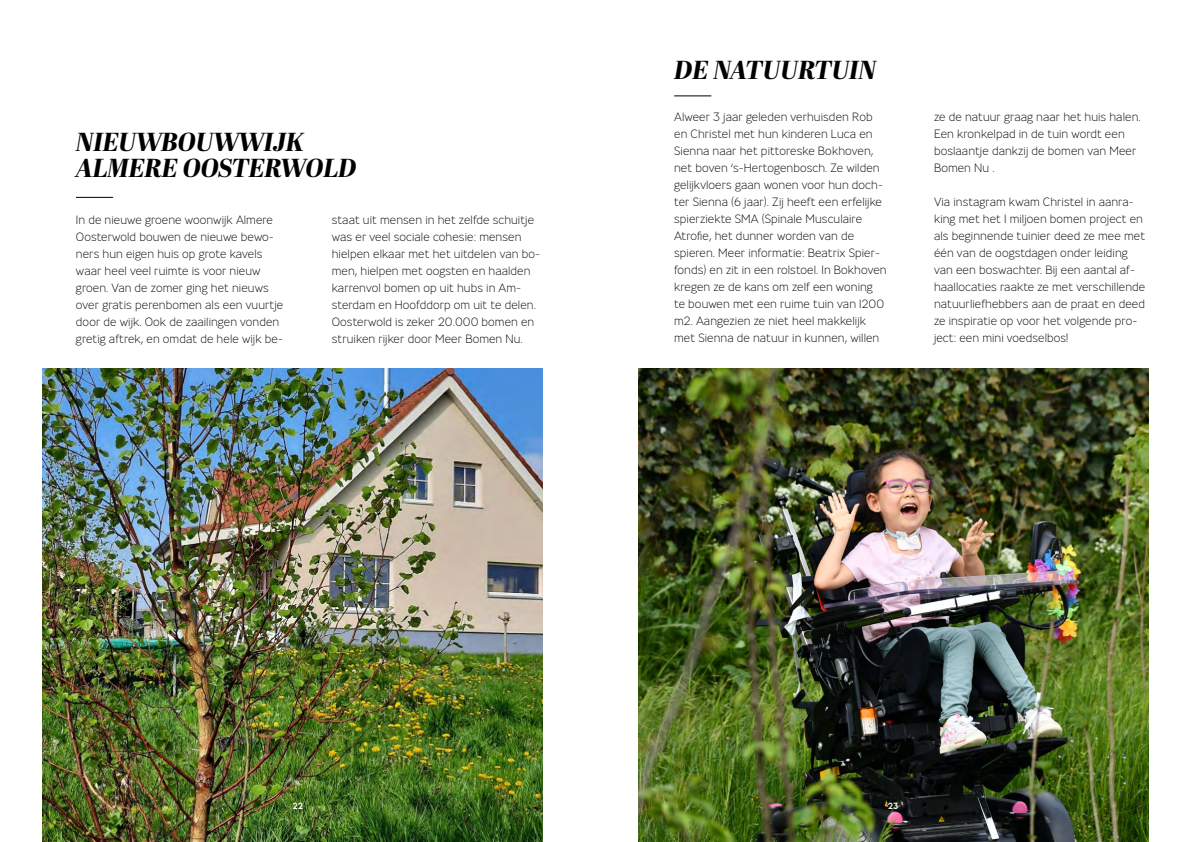
<style>
.page{position:relative;width:1191px;height:842px;background:#fff}
.page>*{position:absolute;margin:0;border:0;box-sizing:border-box;transform-origin:0 0}
.t1{font:italic 800 26px/26px "Abril Display";color:#000}
.t2{font:200 12px/17px "Ministry";color:#000}
.t3{font:500 9px "Ministry";color:#fff}
</style>
<div class="page">
<img style="left:43px;top:369px;width:499px;height:473px">
<hr style="left:76px;top:197px;width:37px;height:1px;background:#000">
<img style="left:638px;top:369px;width:510px;height:473px">
<hr style="left:674px;top:95px;width:37px;height:1px;background:#000">
<h1 class="t1" style="left:76px;top:130px;width:282px">NIEUWBOUWWIJK<br>ALMERE OOSTERWOLD</h1>
<p class="t2" style="left:76px;top:211px;width:209px">In de nieuwe groene woonwijk Almere Oosterwold bouwen de nieuwe bewo&shy;ners hun eigen huis op grote kavels waar heel veel ruimte is voor nieuw groen. Van de zomer ging het nieuws over gratis perenbomen als een vuurtje door de wijk. Ook de zaailingen vonden gretig aftrek, en omdat de hele wijk be-</p>
<p class="t2" style="left:332px;top:211px;width:210px">staat uit mensen in het zelfde schuitje was er veel sociale cohesie: mensen hielpen elkaar met het uitdelen van bo&shy;men, hielpen met oogsten en haalden karrenvol bomen op uit hubs in Am&shy;sterdam en Hoofddorp om uit te delen.<br>Oosterwold is zeker 20.000 bomen en struiken rijker door Meer Bomen Nu.</p>
<h1 class="t1" style="left:674px;top:58px;width:203px">DE NATUURTUIN</h1>
<p class="t2" style="left:674px;top:108px;width:214px">Alweer 3 jaar geleden verhuisden Rob en Christel met hun kinderen Luca en Sienna naar het pittoreske Bokhoven, net boven ‘s-Hertogenbosch. Ze wilden gelijkvloers gaan wonen voor hun doch&shy;ter Sienna (6 jaar). Zij heeft een erfelijke spierziekte SMA (Spinale Musculaire Atrofie, het dunner worden van de spieren. Meer informatie: Beatrix Spier&shy;fonds) en zit in een rolstoel. In Bokhoven kregen ze de kans om zelf een woning te bouwen met een ruime tuin van 1200 m2. Aangezien ze niet heel makkelijk met Sienna de natuur in kunnen, willen</p>
<p class="t2" style="left:934px;top:108px;width:208px">ze de natuur graag naar het huis halen.<br>Een kronkelpad in de tuin wordt een boslaantje dankzij de bomen van Meer<br>Bomen Nu .</p>
<p class="t2" style="left:934px;top:193px;width:213px">Via instagram kwam Christel in aanra&shy;king met het 1 miljoen bomen project en als beginnende tuinier deed ze mee met één van de oogstdagen onder leiding van een boswachter. Bij een aantal af&shy;haallocaties raakte ze met verschillende natuurliefhebbers aan de praat en deed ze inspiratie op voor het volgende pro&shy;ject: een mini voedselbos!</p>
<p class="t3" style="left:292px;top:800px;width:12px">22</p>
<p class="t3" style="left:888px;top:800px;width:12px">23</p>
</div>
